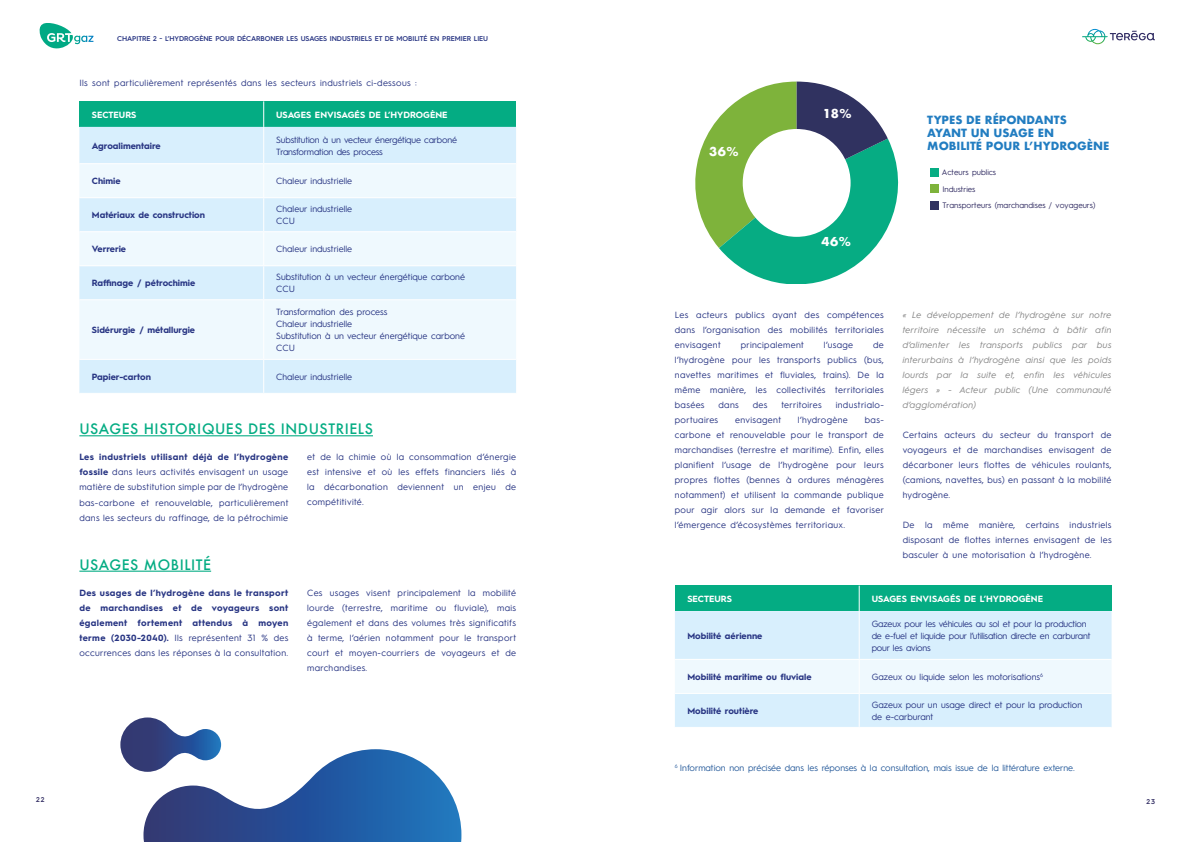
<style>
.page{position:relative;width:1191px;height:842px;background:#fff}
.page>*{position:absolute;margin:0;border:0;box-sizing:border-box;transform-origin:0 0}
.t1{font:500 14px "Futura";letter-spacing:.04em;color:#04ac83}
.t2{font:700 12px "Futura";color:#fff}
.t3{font:700 11px/13.2px "Futura";color:#227dc1}
.t4{font:9px/15px "Hurme Geometric Sans 1";letter-spacing:.01em;color:#283583;text-align:justify}
.t5{font:700 9px/15px "Hurme Geometric Sans 1";color:#283583;text-align:justify}
.t6{font:italic 9px/15px "Hurme Geometric Sans 1";letter-spacing:.04em;color:#878787;text-align:justify}
.t7{font:9px/12px "Hurme Geometric Sans 1";letter-spacing:-.02em;color:#283583}
.t8{font:9px "Hurme Geometric Sans 1";letter-spacing:.04em;color:#283583}
.t9{font:9px "Hurme Geometric Sans 1";color:#275b9b}
.t10{font:700 9px "Hurme Geometric Sans 1";color:#fff}
.t11{font:8px "Hurme Geometric Sans 1";color:#312c62}
.t12{font:600 7px "Hurme Geometric Sans 4";letter-spacing:-.01em;color:#283583}
.t13{font:600 7px "Hurme Geometric Sans 4";color:#312c62}
.s1{font-weight:700}
.s2{font-weight:400}
</style>
<div class="page">
<svg style="left:39px;top:23px;width:54px;height:26px"></svg>
<svg style="left:1082px;top:29px;width:73px;height:15px"></svg>
<svg style="left:695px;top:82px;width:204px;height:202px"></svg>
<div style="left:742px;top:129px;width:108px;height:108px;background:#fff;border-radius:50%"></div>
<div style="left:930px;top:184px;width:9px;height:9px;background:#7eb33b"></div>
<div style="left:930px;top:168px;width:8px;height:8px;background:#06ac83"></div>
<div style="left:930px;top:201px;width:9px;height:8px;background:#303260"></div>
<hr style="left:79px;top:435px;width:294px;height:1px;background:#04ac83">
<hr style="left:79px;top:571px;width:132px;height:1px;background:#04ac83">
<div style="left:79px;top:101px;width:185px;height:26px;background:#04ac83"></div>
<div style="left:264px;top:101px;width:252px;height:26px;background:#04ac83"></div>
<div style="left:79px;top:127px;width:437px;height:266px;background:#d8effd"></div>
<svg style="left:79px;top:164px;width:437px;height:195px;fill:#eff9fe"></svg>
<hr style="left:263px;top:127px;width:1px;height:36px;background:#fff">
<hr style="left:263px;top:164px;width:1px;height:33px;background:#fff">
<hr style="left:263px;top:198px;width:1px;height:33px;background:#fff">
<hr style="left:263px;top:232px;width:1px;height:33px;background:#fff">
<hr style="left:263px;top:266px;width:1px;height:33px;background:#fff">
<hr style="left:263px;top:300px;width:1px;height:59px;background:#fff">
<hr style="left:263px;top:360px;width:1px;height:33px;background:#fff">
<hr style="left:79px;top:163px;width:185px;height:1px;background:#fff">
<hr style="left:264px;top:163px;width:252px;height:1px;background:#fff">
<hr style="left:79px;top:197px;width:185px;height:1px;background:#fff">
<hr style="left:264px;top:197px;width:252px;height:1px;background:#fff">
<hr style="left:79px;top:231px;width:185px;height:1px;background:#fff">
<hr style="left:264px;top:231px;width:252px;height:1px;background:#fff">
<hr style="left:79px;top:265px;width:185px;height:1px;background:#fff">
<hr style="left:264px;top:265px;width:252px;height:1px;background:#fff">
<hr style="left:79px;top:299px;width:185px;height:1px;background:#fff">
<hr style="left:264px;top:299px;width:252px;height:1px;background:#fff">
<hr style="left:79px;top:359px;width:185px;height:1px;background:#fff">
<hr style="left:264px;top:359px;width:252px;height:1px;background:#fff">
<svg style="left:263px;top:101px;width:1px;height:26px"></svg>
<div style="left:675px;top:586px;width:184px;height:25px;background:#04ac83"></div>
<div style="left:859px;top:586px;width:252px;height:25px;background:#04ac83"></div>
<div style="left:675px;top:611px;width:436px;height:116px;background:#d8effd"></div>
<div style="left:675px;top:660px;width:436px;height:33px;background:#eff9fe"></div>
<hr style="left:858px;top:611px;width:1px;height:48px;background:#fff">
<hr style="left:858px;top:660px;width:1px;height:33px;background:#fff">
<hr style="left:858px;top:694px;width:1px;height:33px;background:#fff">
<hr style="left:675px;top:659px;width:184px;height:1px;background:#fff">
<hr style="left:859px;top:659px;width:252px;height:1px;background:#fff">
<hr style="left:675px;top:693px;width:184px;height:1px;background:#fff">
<hr style="left:859px;top:693px;width:252px;height:1px;background:#fff">
<svg style="left:858px;top:586px;width:1px;height:25px"></svg>
<svg style="left:120px;top:717px;width:341px;height:125px"></svg>
<p class="t12" style="left:117px;top:34px;width:372px">CHAPITRE 2 - L’HYDROGÈNE POUR DÉCARBONER LES USAGES INDUSTRIELS ET DE MOBILITÉ EN PREMIER LIEU</p>
<p class="t8" style="left:79px;top:77px;width:339px">Ils sont particulièrement représentés dans les secteurs industriels ci-dessous :</p>
<p class="t10" style="left:92px;top:108px;width:46px">SECTEURS</p>
<p class="t10" style="left:276px;top:108px;width:173px">USAGES ENVISAGÉS DE L’HYDROGÈNE</p>
<p class="t5" style="left:92px;top:138px;width:70px">Agroalimentaire</p>
<p class="t7" style="left:276px;top:133px;width:182px">Substitution à un vecteur énergétique carboné<br>Transformation des process</p>
<p class="t5" style="left:92px;top:173px;width:30px">Chimie</p>
<p class="t4" style="left:276px;top:173px;width:77px">Chaleur industrielle</p>
<p class="t5" style="left:92px;top:207px;width:115px">Matériaux de construction</p>
<p class="t4" style="left:276px;top:202px;width:77px;line-height:12px">Chaleur industrielle<br>CCU</p>
<p class="t5" style="left:92px;top:241px;width:36px">Verrerie</p>
<p class="t4" style="left:276px;top:241px;width:77px">Chaleur industrielle</p>
<p class="t5" style="left:92px;top:275px;width:105px">Raffinage / pétrochimie</p>
<p class="t4" style="left:276px;top:270px;width:190px;line-height:12px">Substitution à un vecteur énergétique carboné<br>CCU</p>
<p class="t5" style="left:92px;top:322px;width:105px">Sidérurgie / métallurgie</p>
<p class="t4" style="left:276px;top:305px;width:190px;line-height:12px;text-align:left">Transformation des process<br>Chaleur industrielle<br>Substitution à un vecteur énergétique carboné<br>CCU</p>
<p class="t5" style="left:92px;top:369px;width:61px">Papier-carton</p>
<p class="t4" style="left:276px;top:368px;width:77px">Chaleur industrielle</p>
<h1 class="t1" style="left:79px;top:420px;width:295px">USAGES HISTORIQUES DES INDUSTRIELS</h1>
<p class="t4" style="left:79px;top:449px;width:210px"><span class="s1">Les industriels utilisant déjà de l’hydrogène fossile</span> dans leurs activités envisagent un usage matière de substitution simple par de l’hydrogène bas-carbone et renouvelable, particulièrement dans les secteurs du raffinage, de la pétrochimie</p>
<h1 class="t1" style="left:79px;top:555px;width:133px">USAGES MOBILITÉ</h1>
<p class="t5" style="left:79px;top:585px;width:210px">Des usages de l’hydrogène dans le transport de marchandises et de voyageurs sont également fortement attendus à moyen terme (2030-2040). <span class="s2">Ils représentent 31 % des occurrences dans les réponses à la consultation.</span></p>
<p class="t4" style="left:307px;top:449px;width:210px">et de la chimie où la consommation d’énergie est intensive et où les effets financiers liés à la décarbonation deviennent un enjeu de compétitivité.</p>
<p class="t4" style="left:307px;top:585px;width:210px">Ces usages visent principalement la mobilité lourde (terrestre, maritime ou fluviale), mais également et dans des volumes très significatifs à terme, l’aérien notamment pour le transport court et moyen-courriers de voyageurs et de marchandises.</p>
<h2 class="t2" style="left:709px;top:143px;width:31px">36%</h2>
<h2 class="t2" style="left:823px;top:105px;width:30px">18%</h2>
<h2 class="t2" style="left:821px;top:233px;width:31px">46%</h2>
<p class="t3" style="left:927px;top:113px;width:184px">TYPES DE RÉPONDANTS<br>AYANT UN USAGE EN<br>MOBILITÉ POUR L’HYDROGÈNE</p>
<p class="t11" style="left:942px;top:167px;width:56px">Acteurs publics</p>
<p class="t11" style="left:942px;top:200px;width:154px">Transporteurs (marchandises / voyageurs)</p>
<p class="t11" style="left:942px;top:183px;width:35px">Industries</p>
<p class="t4" style="left:675px;top:307px;width:210px">Les acteurs publics ayant des compétences dans l’organisation des mobilités territoriales envisagent</p>
<p class="t4" style="left:675px;top:337px;width:210px;text-indent:198px">de l’hydrogène pour les transports publics (bus, navettes maritimes et fluviales, trains). De la même manière, les collectivités territoriales basées</p>
<p class="t8" style="left:740px;top:339px;width:65px">principalement</p>
<p class="t4" style="left:824px;top:337px;width:31px">l’usage</p>
<p class="t4" style="left:718px;top:397px;width:22px">dans</p>
<p class="t4" style="left:753px;top:397px;width:16px">des</p>
<p class="t8" style="left:781px;top:399px;width:42px">territoires</p>
<p class="t8" style="left:835px;top:399px;width:50px">industrialo-</p>
<p class="t4" style="left:675px;top:412px;width:211px;text-indent:190px">bas&shy;carbone et renouvelable pour le transport de marchandises (terrestre et maritime). Enfin, elles planifient l’usage de l’hydrogène pour leurs propres flottes (bennes à ordures ménagères notamment) et utilisent la commande publique pour agir alors sur la demande et favoriser l’émergence d’écosystèmes territoriaux.</p>
<p class="t8" style="left:675px;top:414px;width:45px">portuaires</p>
<p class="t8" style="left:735px;top:414px;width:47px">envisagent</p>
<p class="t8" style="left:798px;top:414px;width:51px">l’hydrogène</p>
<p class="t6" style="left:902px;top:307px;width:210px">« Le développement de l’hydrogène sur notre territoire nécessite un schéma à bâtir afin d’alimenter les transports publics par bus interurbains à l’hydrogène ainsi que les poids lourds par la suite et, enfin les véhicules légers » - Acteur public (Une communauté d’agglomération)</p>
<p class="t4" style="left:902px;top:427px;width:210px">Certains acteurs du secteur du transport de voyageurs et de marchandises envisagent de décarboner leurs flottes de véhicules roulants, (camions, navettes, bus) en passant à la mobilité hydrogène.</p>
<p class="t4" style="left:902px;top:517px;width:210px">De la même manière, certains industriels disposant de flottes internes envisagent de les basculer à une motorisation à l’hydrogène.</p>
<p class="t10" style="left:687px;top:592px;width:46px">SECTEURS</p>
<p class="t10" style="left:871px;top:592px;width:173px">USAGES ENVISAGÉS DE L’HYDROGÈNE</p>
<p class="t5" style="left:687px;top:627px;width:76px">Mobilité aérienne</p>
<p class="t7" style="left:871px;top:617px;width:220px">Gazeux pour les véhicules au sol et pour la production de e-fuel et liquide pour l’utilisation directe en carburant pour les avions</p>
<p class="t5" style="left:687px;top:669px;width:126px">Mobilité maritime ou fluviale</p>
<p class="t4" style="left:871px;top:668px;width:173px">Gazeux ou liquide selon les motorisations<sup>6</sup></p>
<p class="t5" style="left:687px;top:703px;width:72px">Mobilité routière</p>
<p class="t4" style="left:871px;top:698px;width:212px;line-height:12px">Gazeux pour un usage direct et pour la production de e-carburant</p>
<p class="t9" style="left:675px;top:762px;width:401px"><sup>6</sup> Information non précisée dans les réponses à la consultation, mais issue de la littérature externe.</p>
<p class="t13" style="left:36px;top:795px;width:10px">22</p>
<p class="t13" style="left:1146px;top:796px;width:10px">23</p>
</div>
